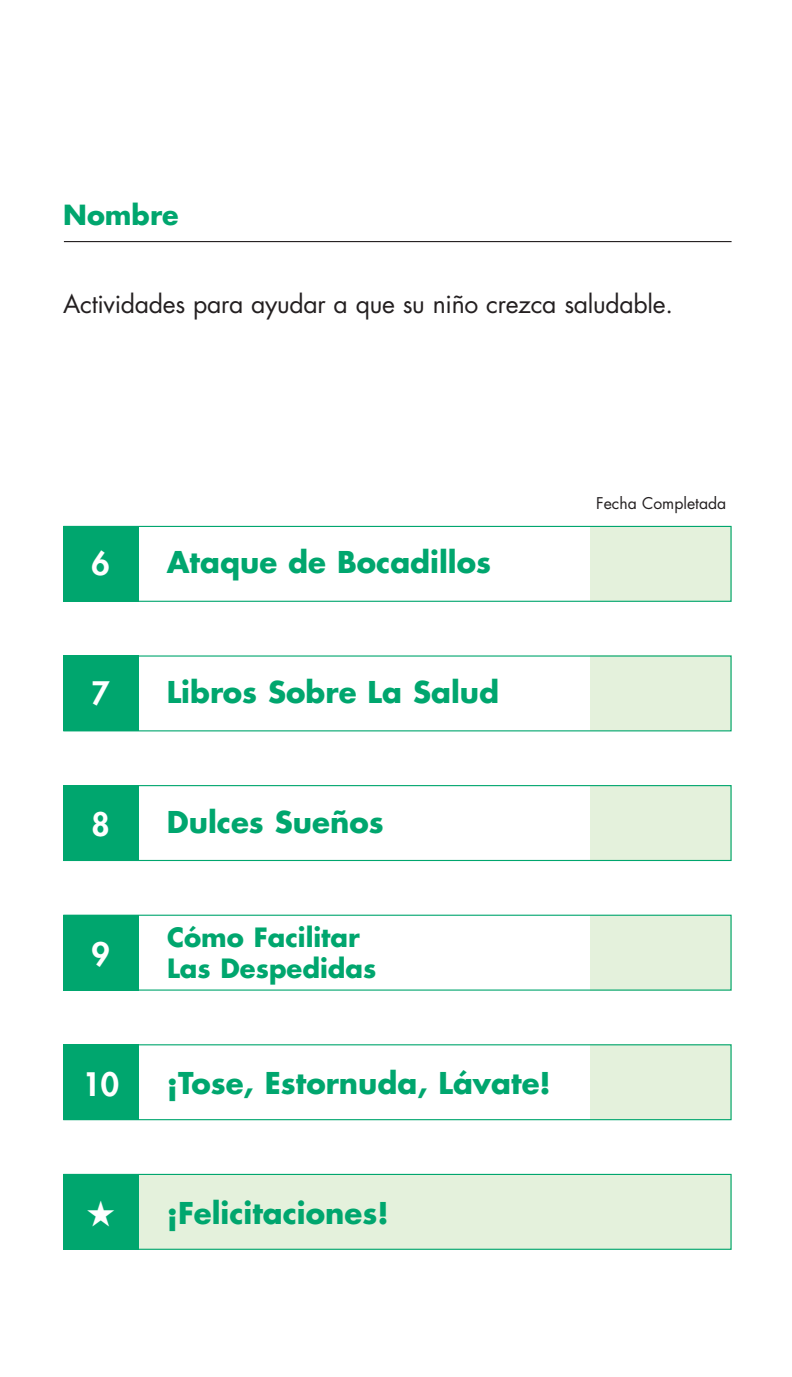
<style>
.page{position:relative;width:792px;height:1377px;background:#fff}
.page>*{position:absolute;margin:0;border:0;box-sizing:border-box;transform-origin:0 0}
.t1{font:800 31.5px "Futura";color:#fff}
.t2{font:700 29.25px "Futura";color:#00a66e}
.t3{font:700 27px "Futura";color:#00a66e}
.t4{font:700 25.88px/30.4px "Futura";color:#00a66e}
.t5{font:24.75px "Futura";letter-spacing:-.01em;color:#231f20}
.t6{font:15.75px "Futura";color:#231f20}
</style>
<div class="page">
<hr style="left:64px;top:241px;width:668px;height:1px;background:#231f20">
<div style="left:590px;top:526px;width:142px;height:76px;background:#e4f1dc"></div>
<div style="left:63px;top:526px;width:669px;height:76px;border:1px solid #00a66e"></div>
<div style="left:63px;top:526px;width:76px;height:76px;background:#00a66e"></div>
<div style="left:590px;top:655px;width:142px;height:76px;background:#e4f1dc"></div>
<div style="left:63px;top:655px;width:76px;height:76px;background:#00a66e"></div>
<div style="left:590px;top:785px;width:142px;height:76px;background:#e4f1dc"></div>
<div style="left:63px;top:785px;width:669px;height:76px;border:1px solid #00a66e"></div>
<div style="left:63px;top:785px;width:76px;height:76px;background:#00a66e"></div>
<div style="left:590px;top:915px;width:142px;height:76px;background:#e4f1dc"></div>
<div style="left:63px;top:915px;width:669px;height:76px;border:1px solid #00a66e"></div>
<div style="left:63px;top:915px;width:76px;height:76px;background:#00a66e"></div>
<div style="left:590px;top:1044px;width:142px;height:76px;background:#e4f1dc"></div>
<div style="left:63px;top:1044px;width:669px;height:76px;border:1px solid #00a66e"></div>
<div style="left:63px;top:1044px;width:76px;height:76px;background:#00a66e"></div>
<div style="left:136px;top:1174px;width:596px;height:76px;background:#e4f1dc"></div>
<div style="left:63px;top:1174px;width:669px;height:76px;border:1px solid #00a66e"></div>
<div style="left:63px;top:1174px;width:76px;height:76px;background:#00a66e"></div>
<p class="t3" style="left:63px;top:203px;width:117px">Nombre</p>
<p class="t5" style="left:63px;top:292px;width:611px">Actividades para ayudar a que su niño crezca saludable.</p>
<p class="t6" style="left:596px;top:496px;width:132px">Fecha Completada</p>
<p class="t1" style="left:92px;top:548px;width:20px">6</p>
<p class="t2" style="left:167px;top:548px;width:326px">Ataque de Bocadillos</p>
<p class="t1" style="left:92px;top:679px;width:20px">7</p>
<p class="t2" style="left:167px;top:679px;width:334px">Libros Sobre La Salud</p>
<p class="t1" style="left:92px;top:809px;width:20px">8</p>
<p class="t2" style="left:167px;top:809px;width:218px">Dulces Sueños</p>
<p class="t1" style="left:92px;top:939px;width:20px">9</p>
<p class="t4" style="left:167px;top:925px;width:211px">Cómo Facilitar<br>Las Despedidas</p>
<p class="t1" style="left:83px;top:1069px;width:38px">10</p>
<p class="t2" style="left:167px;top:1069px;width:385px">¡Tose, Estornuda, Lávate!</p>
<p class="t2" style="left:167px;top:1199px;width:223px">¡Felicitaciones!</p>
</div>
